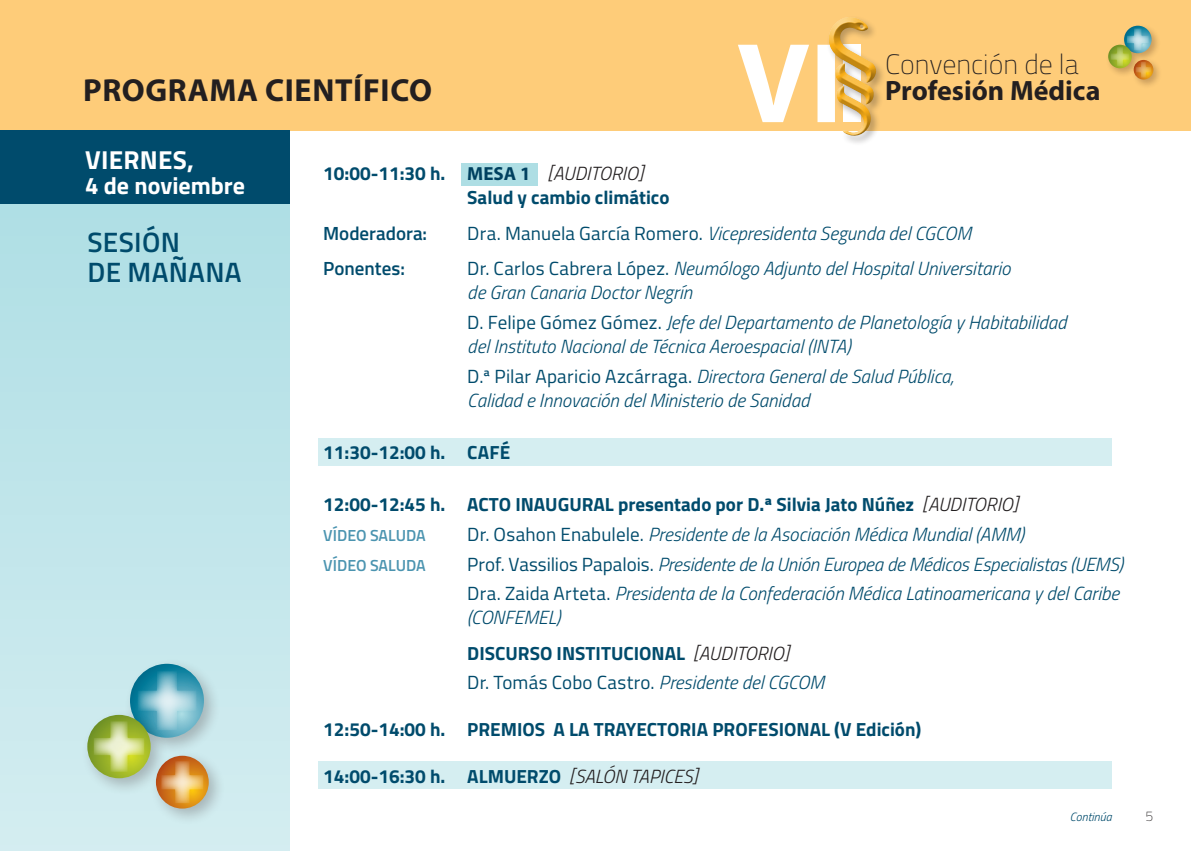
<style>
.page{position:relative;width:1191px;height:851px;background:#fff}
.page>*{position:absolute;margin:0;border:0;box-sizing:border-box;transform-origin:0 0}
.t1{font:700 32px "Myriad Pro";letter-spacing:.02em;color:#231f20}
.t2{font:700 28px "Myriad Pro";color:#231f20}
.t3{font:600 28px/30px "Titillium Web";letter-spacing:.01em;color:#004b6c}
.t4{font:100 28px "Titillium Web";color:#231f20}
.t5{font:700 26px "Titillium Web";letter-spacing:.01em;color:#fff}
.t6{font:700 24px "Titillium Web";color:#fff}
.t7{font:italic 300 19px/24px "Titillium Web";color:#004b6c}
.t8{font:700 19px/24px "Titillium Web";color:#004b6c}
.t9{font:19px "Titillium Web";letter-spacing:.01em;color:#004b6c}
.t10{font:600 19px "Titillium Web";color:#004b6c}
.t11{font:600 16px "Titillium Web";color:#4b94b0}
.t12{font:100 14px "Titillium Web";color:#231f20}
.t13{font:italic 300 12px "Titillium Web";color:#004b6c}
.s1{font-family:"Myriad Pro"}
.s2{font-weight:300;font-style:italic;color:#231f20}
.s3{font-weight:400;font-style:normal}
.s4{font-weight:300;font-style:italic}
</style>
<div class="page">
<div style="left:0;top:0;width:1191px;height:130px;background:#fecc79"></div>
<div style="left:317px;top:438px;width:794px;height:27px;background:#d5eef1"></div>
<div style="left:317px;top:761px;width:794px;height:28px;background:#d5eef1"></div>
<div style="left:0;top:204px;width:289px;height:646px;background:linear-gradient(to bottom,#afdee5,#d4edf1)"></div>
<div style="left:0;top:130px;width:289px;height:74px;background:#004b6c"></div>
<div style="left:461px;top:163px;width:77px;height:22px;background:#aedee4"></div>
<div style="left:150px;top:749px;width:76px;height:76px;background:#1b0000;opacity:.23"></div>
<svg style="left:156px;top:755px;width:53px;height:53px"></svg>
<div style="left:124px;top:657px;width:98px;height:98px;background:#1b0000;opacity:.23"></div>
<svg style="left:130px;top:663px;width:74px;height:74px"></svg>
<div style="left:81px;top:708px;width:87px;height:87px;background:#cdeaee"></div>
<svg style="left:87px;top:714px;width:64px;height:64px"></svg>
<img style="left:94px;top:671px;width:109px;height:132px">
<div style="left:1130px;top:57px;width:32px;height:32px;background:#1b0000;opacity:.23"></div>
<svg style="left:1133px;top:60px;width:20px;height:20px"></svg>
<div style="left:1121px;top:23px;width:39px;height:39px;background:#1b0000;opacity:.23"></div>
<svg style="left:1124px;top:26px;width:27px;height:27px"></svg>
<svg style="left:1108px;top:45px;width:23px;height:23px"></svg>
<svg style="left:1110px;top:28px;width:41px;height:50px"></svg>
<div style="left:826px;top:15px;width:60px;height:131px;background:#231f20;opacity:.3"></div>
<svg style="left:738px;top:17px;width:90px;height:119px"></svg>
<div style="left:828px;top:17px;width:48px;height:119px;background:#231f20;opacity:.52"></div>
<h1 class="t1" style="left:83px;top:69px;width:350px">PROGRAMA CIENTÍFICO</h1>
<h2 class="t4" style="left:885px;top:45px;width:195px">Convención de la</h2>
<h2 class="t2" style="left:885px;top:72px;width:217px">Profesión Médica</h2>
<h3 class="t5" style="left:85px;top:140px;width:110px">VIERNES,</h3>
<p class="t6" style="left:85px;top:167px;width:162px">4 de noviembre</p>
<h2 class="t3" style="left:87px;top:225px;width:156px">SESIÓN<br>DE MAÑANA</h2>
<p class="t8" style="left:467px;top:161px;width:204px;text-indent:-144px">10:00-11:30 h. <span class="s1">MESA 1</span> <span class="s2">[AUDITORIO]<br></span>Salud y cambio climático</p>
<p class="t10" style="left:323px;top:219px;width:105px">Moderadora:</p>
<p class="t7" style="left:467px;top:220px;width:505px"><span class="s3">Dra. Manuela García Romero.</span> Vicepresidenta Segunda del CGCOM</p>
<p class="t10" style="left:323px;top:254px;width:83px">Ponentes:</p>
<p class="t7" style="left:467px;top:255px;width:544px"><span class="s3">Dr. Carlos Cabrera López.</span> Neumólogo Adjunto del Hospital Universitario de Gran Canaria Doctor Negrín</p>
<p class="t7" style="left:467px;top:309px;width:601px"><span class="s3">D. Felipe Gómez Gómez.</span> Jefe del Departamento de Planetología y Habitabilidad del Instituto Nacional de Técnica Aeroespacial (INTA)</p>
<p class="t7" style="left:467px;top:363px;width:488px"><span class="s3">D.ª Pilar Aparicio Azcárraga.</span> Directora General de Salud Pública,<br>Calidad e Innovación del Ministerio de Sanidad</p>
<p class="t8" style="left:323px;top:439px;width:188px">11:30-12:00 h. CAFÉ</p>
<p class="t8" style="left:323px;top:491px;width:696px">12:00-12:45 h. ACTO INAUGURAL presentado por D.ª Silvia Jato Núñez <span class="s2">[AUDITORIO]</span></p>
<p class="t11" style="left:323px;top:523px;width:104px">VÍDEO SALUDA</p>
<p class="t7" style="left:467px;top:521px;width:558px"><span class="s3">Dr. Osahon Enabulele.</span> Presidente de la Asociación Médica Mundial (AMM)</p>
<p class="t11" style="left:323px;top:553px;width:104px">VÍDEO SALUDA</p>
<p class="t7" style="left:467px;top:548px;width:657px;line-height:29.6px"><span class="s3">Prof. Vassilios Papalois.</span> Presidente de la Unión Europea de Médicos Especialistas (UEMS)<br><span class="s3">Dra. Zaida Arteta.</span> Presidenta de la Confederación Médica Latinoamericana y del Caribe</p>
<p class="t8" style="left:467px;top:599px;width:323px;line-height:35.4px"><span class="s4">(CONFEMEL)<br></span>DISCURSO INSTITUCIONAL <span class="s2">[AUDITORIO]</span></p>
<p class="t9" style="left:467px;top:668px;width:358px">Dr. Tomás Cobo Castro. <span class="s4">Presidente del CGCOM</span></p>
<p class="t8" style="left:323px;top:716px;width:599px">12:50-14:00 h. PREMIOS A LA TRAYECTORIA PROFESIONAL (V Edición)</p>
<p class="t8" style="left:323px;top:763px;width:376px">14:00-16:30 h. ALMUERZO <span class="s2">[SALÓN TAPICES]</span></p>
<p class="t13" style="left:1070px;top:808px;width:43px">Continúa</p>
<p class="t12" style="left:1145px;top:806px;width:9px">5</p>
</div>
